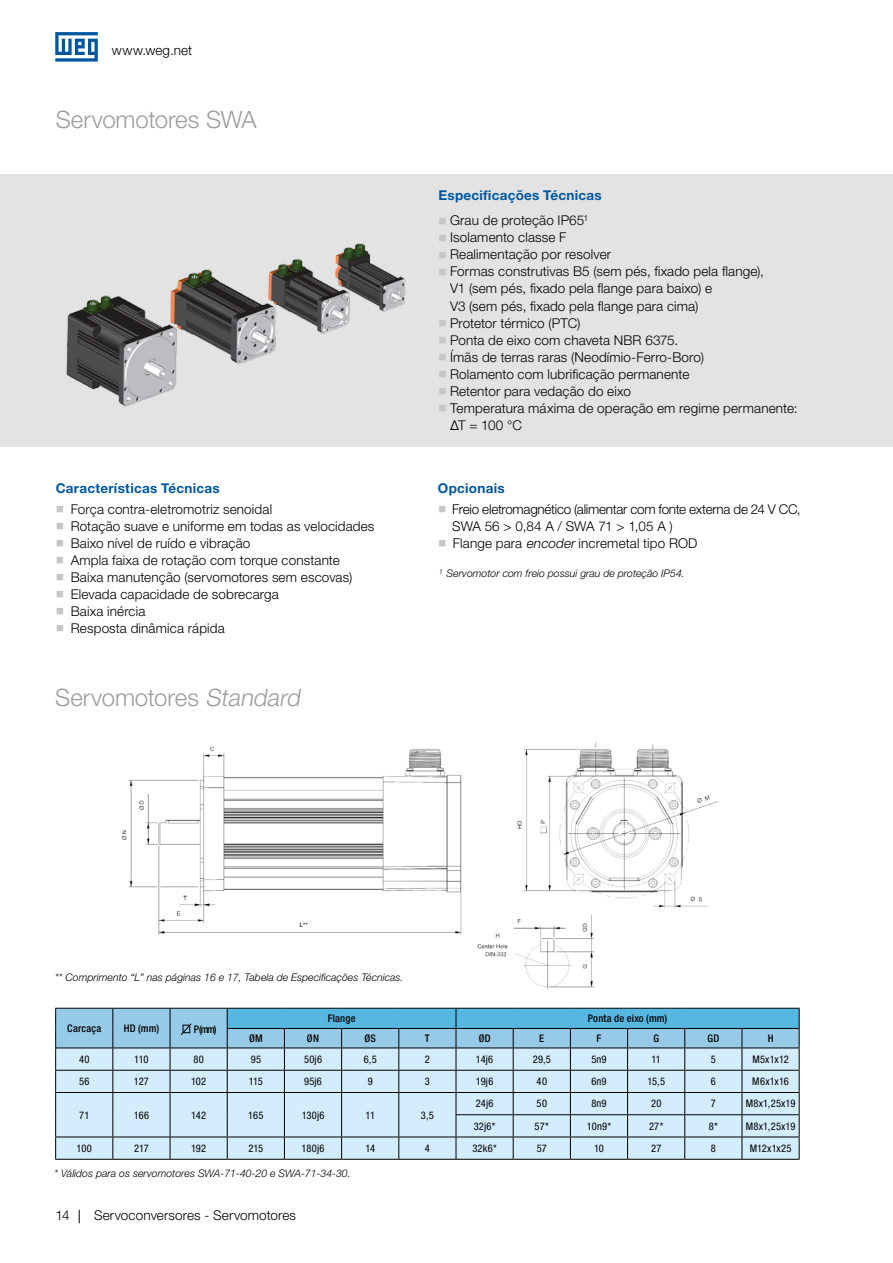
<style>
.page{position:relative;width:893px;height:1263px;background:#fff}
.page>*{position:absolute;margin:0;border:0;box-sizing:border-box;transform-origin:0 0}
.t1{font:300 24px "Helvetica Neue LT Pro";letter-spacing:-.005em;color:#9d9d9c}
.t2{font:300 13.5px/17px "Helvetica Neue LT Pro";letter-spacing:.01em;color:#000}
.t3{font:300 13.5px/17px "Helvetica Neue LT Pro";letter-spacing:-.02em;color:#000}
.t4{font:700 13.5px "Helvetica Neue LT Pro";letter-spacing:.02em;color:#00569d}
.t5{font:condensed 10.5px "Helvetica Neue LT Pro";letter-spacing:.02em;color:#000}
.t6{font:italic 300 10.5px "Helvetica Neue LT Pro";color:#000}
.t7{font:500 condensed 10.5px "Helvetica Neue LT Pro";letter-spacing:.02em;color:#000}
.t8{font:6px "Arial";color:#000}
.t9{font:300 5.85px "Helvetica Neue LT Pro";color:#000}
.s1{font-style:italic}
</style>
<div class="page">
<svg style="left:79px;top:1210px;width:1px;height:13px"></svg>
<svg style="left:55px;top:32px;width:43px;height:30px"></svg>
<div style="left:0;top:174px;width:893px;height:272px;background:#e3e3e3"></div>
<hr style="left:55px;top:1159px;width:58px;height:1px;background:#000">
<hr style="left:113px;top:1159px;width:57px;height:1px;background:#000">
<hr style="left:170px;top:1159px;width:57px;height:1px;background:#000">
<hr style="left:227px;top:1159px;width:57px;height:1px;background:#000">
<hr style="left:284px;top:1159px;width:58px;height:1px;background:#000">
<hr style="left:342px;top:1159px;width:57px;height:1px;background:#000">
<hr style="left:399px;top:1159px;width:57px;height:1px;background:#000">
<hr style="left:456px;top:1159px;width:57px;height:1px;background:#000">
<hr style="left:513px;top:1159px;width:57px;height:1px;background:#000">
<hr style="left:570px;top:1159px;width:58px;height:1px;background:#000">
<hr style="left:628px;top:1159px;width:57px;height:1px;background:#000">
<hr style="left:685px;top:1159px;width:57px;height:1px;background:#000">
<hr style="left:742px;top:1159px;width:57px;height:1px;background:#000">
<svg style="left:55px;top:1008px;width:745px;height:151px;background:#b2d4e7"></svg>
<img style="left:123px;top:742px;width:594px;height:247px">
<img style="left:66px;top:243px;width:340px;height:164px">
<div style="left:285px;top:918px;width:25px;height:12px;background:#fff"></div>
<svg style="left:697px;top:798px;width:5px;height:5px"></svg>
<p class="t2" style="left:112px;top:42px;width:82px">www.weg.net</p>
<h1 class="t1" style="left:56px;top:104px;width:202px">Servomotores SWA</h1>
<p class="t4" style="left:438px;top:187px;width:165px">Especificações Técnicas</p>
<p class="t2" style="left:450px;top:212px;width:349px">Grau de proteção IP65<sup>1<br></sup>Isolamento classe F<br>Realimentação por resolver<br>Formas construtivas B5 (sem pés, fixado pela flange),<br>V1 (sem pés, fixado pela flange para baixo) e<br>V3 (sem pés, fixado pela flange para cima)<br>Protetor térmico (PTC)<br>Ponta de eixo com chaveta NBR 6375.<br>Ímãs de terras raras (Neodímio-Ferro-Boro)<br>Rolamento com lubrificação permanente<br>Retentor para vedação do eixo<br>Temperatura máxima de operação em regime permanente: ∆T = 100 °C</p>
<p class="t4" style="left:56px;top:480px;width:165px">Características Técnicas</p>
<p class="t4" style="left:438px;top:480px;width:68px">Opcionais</p>
<p class="t2" style="left:71px;top:500px;width:305px">Força contra-eletromotriz senoidal<br>Rotação suave e uniforme em todas as velocidades Baixo nível de ruído e vibração<br>Ampla faixa de rotação com torque constante Baixa manutenção (servomotores sem escovas)<br>Elevada capacidade de sobrecarga<br>Baixa inércia<br>Resposta dinâmica rápida</p>
<p class="t3" style="left:452px;top:500px;width:350px">Freio eletromagnético (alimentar com fonte externa de 24 V CC,<br>SWA 56 &gt; 0,84 A / SWA 71 &gt; 1,05 A )<br>Flange para <span class="s1">encoder</span> incremetal tipo ROD</p>
<p class="t6" style="left:439px;top:567px;width:247px"><sup>1</sup> Servomotor com freio possui grau de proteção IP54.</p>
<h1 class="t1" style="left:55px;top:683px;width:251px">Servomotores <span class="s1">Standard</span></h1>
<p class="t9" style="left:121px;top:840px;width:6px;rotate:-90deg">Ø</p>
<p class="t9" style="left:138px;top:810px;width:6px;rotate:-90deg">Ø</p>
<p class="t8" style="left:300px;top:921px;width:10px">L**</p>
<p class="t6" style="left:55px;top:971px;width:350px">** Comprimento “L” nas páginas 16 e 17, Tabela de Especificações Técnicas.</p>
<p class="t9" style="left:691px;top:895px;width:6px">Ø</p>
<p class="t7" style="left:67px;top:1022px;width:35px">Carcaça</p>
<p class="t7" style="left:124px;top:1022px;width:37px">HD (mm)</p>
<p class="t7" style="left:194px;top:1023px;width:24px">P (mm)</p>
<p class="t7" style="left:328px;top:1012px;width:29px">Flange</p>
<p class="t7" style="left:588px;top:1012px;width:81px">Ponta de eixo (mm)</p>
<p class="t7" style="left:249px;top:1032px;width:15px">ØM</p>
<p class="t7" style="left:307px;top:1032px;width:14px">ØN</p>
<p class="t7" style="left:364px;top:1032px;width:13px">ØS</p>
<p class="t7" style="left:425px;top:1032px;width:6px">T</p>
<p class="t7" style="left:479px;top:1032px;width:13px">ØD</p>
<p class="t7" style="left:539px;top:1032px;width:7px">E</p>
<p class="t7" style="left:597px;top:1032px;width:6px">F</p>
<p class="t7" style="left:653px;top:1032px;width:7px">G</p>
<p class="t7" style="left:707px;top:1032px;width:13px">GD</p>
<p class="t7" style="left:768px;top:1032px;width:7px">H</p>
<p class="t5" style="left:79px;top:1053px;width:12px">40</p>
<p class="t5" style="left:134px;top:1053px;width:16px">110</p>
<p class="t5" style="left:193px;top:1053px;width:12px">80</p>
<p class="t5" style="left:251px;top:1053px;width:12px">95</p>
<p class="t5" style="left:304px;top:1053px;width:20px">50j6</p>
<p class="t5" style="left:364px;top:1053px;width:14px">6,5</p>
<p class="t5" style="left:425px;top:1053px;width:7px">2</p>
<p class="t5" style="left:476px;top:1053px;width:19px">14j6</p>
<p class="t5" style="left:533px;top:1053px;width:20px">29,5</p>
<p class="t5" style="left:591px;top:1053px;width:17px">5n9</p>
<p class="t5" style="left:651px;top:1053px;width:11px">11</p>
<p class="t5" style="left:711px;top:1053px;width:7px">5</p>
<p class="t5" style="left:752px;top:1053px;width:38px">M5x1x12</p>
<p class="t5" style="left:79px;top:1075px;width:12px">56</p>
<p class="t5" style="left:134px;top:1075px;width:16px">127</p>
<p class="t5" style="left:191px;top:1075px;width:17px">102</p>
<p class="t5" style="left:249px;top:1075px;width:16px">115</p>
<p class="t5" style="left:304px;top:1075px;width:19px">95j6</p>
<p class="t5" style="left:368px;top:1075px;width:7px">9</p>
<p class="t5" style="left:425px;top:1075px;width:7px">3</p>
<p class="t5" style="left:476px;top:1075px;width:19px">19j6</p>
<p class="t5" style="left:537px;top:1075px;width:12px">40</p>
<p class="t5" style="left:591px;top:1075px;width:17px">6n9</p>
<p class="t5" style="left:647px;top:1075px;width:19px">15,5</p>
<p class="t5" style="left:711px;top:1075px;width:7px">6</p>
<p class="t5" style="left:752px;top:1075px;width:38px">M6x1x16</p>
<p class="t5" style="left:79px;top:1108px;width:12px">71</p>
<p class="t5" style="left:134px;top:1108px;width:17px">166</p>
<p class="t5" style="left:191px;top:1108px;width:16px">142</p>
<p class="t5" style="left:248px;top:1108px;width:17px">165</p>
<p class="t5" style="left:302px;top:1108px;width:24px">130j6</p>
<p class="t5" style="left:365px;top:1108px;width:11px">11</p>
<p class="t5" style="left:421px;top:1108px;width:14px">3,5</p>
<p class="t5" style="left:476px;top:1097px;width:19px">24j6</p>
<p class="t5" style="left:537px;top:1097px;width:12px">50</p>
<p class="t5" style="left:591px;top:1097px;width:17px">8n9</p>
<p class="t5" style="left:651px;top:1097px;width:12px">20</p>
<p class="t5" style="left:711px;top:1097px;width:7px">7</p>
<p class="t5" style="left:746px;top:1097px;width:51px">M8x1,25x19</p>
<p class="t5" style="left:474px;top:1120px;width:23px">32j6*</p>
<p class="t5" style="left:535px;top:1120px;width:16px">57*</p>
<p class="t5" style="left:587px;top:1120px;width:26px">10n9*</p>
<p class="t5" style="left:649px;top:1120px;width:16px">27*</p>
<p class="t5" style="left:709px;top:1120px;width:11px">8*</p>
<p class="t5" style="left:746px;top:1120px;width:51px">M8x1,25x19</p>
<p class="t5" style="left:77px;top:1142px;width:17px">100</p>
<p class="t5" style="left:134px;top:1142px;width:16px">217</p>
<p class="t5" style="left:191px;top:1142px;width:17px">192</p>
<p class="t5" style="left:248px;top:1142px;width:16px">215</p>
<p class="t5" style="left:302px;top:1142px;width:24px">180j6</p>
<p class="t5" style="left:365px;top:1142px;width:11px">14</p>
<p class="t5" style="left:425px;top:1142px;width:7px">4</p>
<p class="t5" style="left:472px;top:1142px;width:26px">32k6*</p>
<p class="t5" style="left:537px;top:1142px;width:12px">57</p>
<p class="t5" style="left:594px;top:1142px;width:11px">10</p>
<p class="t5" style="left:651px;top:1142px;width:12px">27</p>
<p class="t5" style="left:711px;top:1142px;width:7px">8</p>
<p class="t5" style="left:750px;top:1142px;width:43px">M12x1x25</p>
<p class="t6" style="left:54px;top:1167px;width:298px">* Válidos para os servomotores SWA-71-40-20 e SWA-71-34-30.</p>
<p class="t2" style="left:56px;top:1207px;width:16px">14</p>
<p class="t2" style="left:94px;top:1207px;width:204px">Servoconversores - Servomotores</p>
</div>
